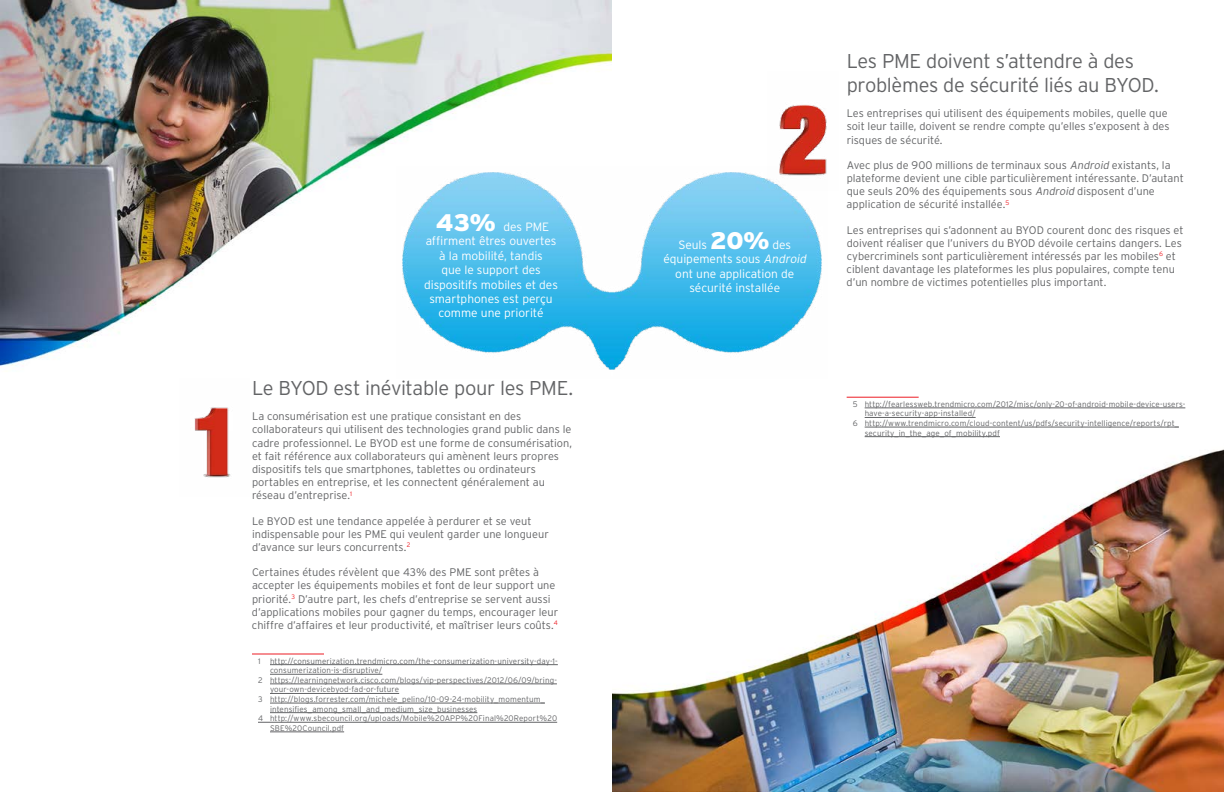
<style>
.page{position:relative;width:1224px;height:792px;background:#fff}
.page>*{position:absolute;margin:0;border:0;box-sizing:border-box;transform-origin:0 0}
.t1{font:300 20px/24px "Interstate";letter-spacing:-.02em;color:#636466}
.t2{font:300 12px/14.4px "Interstate";letter-spacing:-.005em;color:#fff;text-align:center}
.t3{font:300 11px/13.2px "Interstate";color:#636466}
.t4{font:300 8px "Interstate";letter-spacing:.015em;color:#636466}
.s1{font-weight:900;font-size:24px}
.s2{font-style:italic}
</style>
<div class="page">
<img style="left:0;top:0;width:1224px;height:792px">
<img style="left:767px;top:71px;width:72px;height:119px">
<img style="left:179px;top:378px;width:71px;height:118px">
<img style="left:396px;top:166px;width:432px;height:213px">
<hr style="left:252px;top:654px;width:72px;height:1px;background:#ed1c24">
<hr style="left:270px;top:664px;width:288px;height:1px;background:#636466">
<hr style="left:270px;top:674px;width:112px;height:1px;background:#636466">
<hr style="left:270px;top:684px;width:287px;height:1px;background:#636466">
<hr style="left:270px;top:693px;width:129px;height:1px;background:#636466">
<hr style="left:270px;top:703px;width:275px;height:1px;background:#636466">
<hr style="left:270px;top:712px;width:207px;height:1px;background:#636466">
<hr style="left:258px;top:722px;width:299px;height:1px;background:#636466">
<hr style="left:270px;top:732px;width:74px;height:1px;background:#636466">
<hr style="left:847px;top:397px;width:72px;height:1px;background:#ed1c24">
<hr style="left:865px;top:408px;width:320px;height:1px;background:#636466">
<hr style="left:865px;top:417px;width:111px;height:1px;background:#636466">
<hr style="left:865px;top:427px;width:314px;height:1px;background:#636466">
<hr style="left:865px;top:436px;width:135px;height:1px;background:#636466">
<p class="t2" style="left:424px;top:220px;width:135px"><span class="s1">43%</span> des PME affirment êtres ouvertes à la mobilité, tandis<br>que le support des dispositifs mobiles et des smartphones est perçu comme une priorité</p>
<h1 class="t1" style="left:252px;top:376px;width:323px">Le BYOD est inévitable pour les PME.</h1>
<p class="t3" style="left:252px;top:410px;width:322px">La consumérisation est une pratique consistant en des collaborateurs qui utilisent des technologies grand public dans le cadre professionnel. Le BYOD est une forme de consumérisation, et fait référence aux collaborateurs qui amènent leurs propres dispositifs tels que smartphones, tablettes ou ordinateurs portables en entreprise, et les connectent généralement au réseau d’entreprise.<sup>1</sup></p>
<p class="t3" style="left:252px;top:514px;width:298px">Le BYOD est une tendance appelée à perdurer et se veut indispensable pour les PME qui veulent garder une longueur d’avance sur leurs concurrents.<sup>2</sup></p>
<p class="t3" style="left:252px;top:566px;width:308px">Certaines études révèlent que 43% des PME sont prêtes à accepter les équipements mobiles et font de leur support une priorité.<sup>3</sup> D’autre part, les chefs d’entreprise se servent aussi d’applications mobiles pour gagner du temps, encourager leur chiffre d’affaires et leur productivité, et maîtriser leurs coûts.<sup>4</sup></p>
<p class="t4" style="left:258px;top:656px;width:301px">1 http://consumerization.trendmicro.com/the-consumerization-university-day-1-</p>
<p class="t4" style="left:270px;top:666px;width:114px">consumerization-is-disruptive/</p>
<p class="t4" style="left:258px;top:675px;width:300px">2 https://learningnetwork.cisco.com/blogs/vip-perspectives/2012/06/09/bring-</p>
<p class="t4" style="left:270px;top:685px;width:131px">your-own-devicebyod-fad-or-future</p>
<p class="t4" style="left:258px;top:694px;width:288px">3 http://blogs.forrester.com/michele_pelino/10-09-24-mobility_momentum_</p>
<p class="t4" style="left:270px;top:704px;width:209px">intensifies_among_small_and_medium_size_businesses</p>
<p class="t4" style="left:258px;top:714px;width:301px">4 http://www.sbecouncil.org/uploads/Mobile%20APP%20Final%20Report%20</p>
<p class="t4" style="left:270px;top:723px;width:76px">SBE%20Council.pdf</p>
<p class="t2" style="left:663px;top:238px;width:147px">Seuls <span class="s1">20%</span> des équipements sous <span class="s2">Android </span>ont une application de sécurité installée</p>
<h1 class="t1" style="left:847px;top:49px;width:314px">Les PME doivent s’attendre à des problèmes de sécurité liés au BYOD.</h1>
<p class="t3" style="left:847px;top:107px;width:324px">Les entreprises qui utilisent des équipements mobiles, quelle que soit leur taille, doivent se rendre compte qu’elles s’exposent à des risques de sécurité.</p>
<p class="t3" style="left:847px;top:158px;width:339px">Avec plus de 900 millions de terminaux sous <span class="s2">Android</span> existants, la plateforme devient une cible particulièrement intéressante. D’autant que seuls 20% des équipements sous <span class="s2">Android</span> disposent d’une application de sécurité installée.<sup>5</sup></p>
<p class="t3" style="left:847px;top:223px;width:338px">Les entreprises qui s’adonnent au BYOD courent donc des risques et doivent réaliser que l’univers du BYOD dévoile certains dangers. Les cybercriminels sont particulièrement intéressés par les mobiles<sup>6</sup> et ciblent davantage les plateformes les plus populaires, compte tenu d’un nombre de victimes potentielles plus important.</p>
<p class="t4" style="left:853px;top:399px;width:334px">5 http://fearlessweb.trendmicro.com/2012/misc/only-20-of-android-mobile-device-users-</p>
<p class="t4" style="left:865px;top:409px;width:112px">have-a-security-app-installed/</p>
<p class="t4" style="left:853px;top:418px;width:328px">6 http://www.trendmicro.com/cloud-content/us/pdfs/security-intelligence/reports/rpt_</p>
<p class="t4" style="left:865px;top:428px;width:137px">security_in_the_age_of_mobility.pdf</p>
</div>
